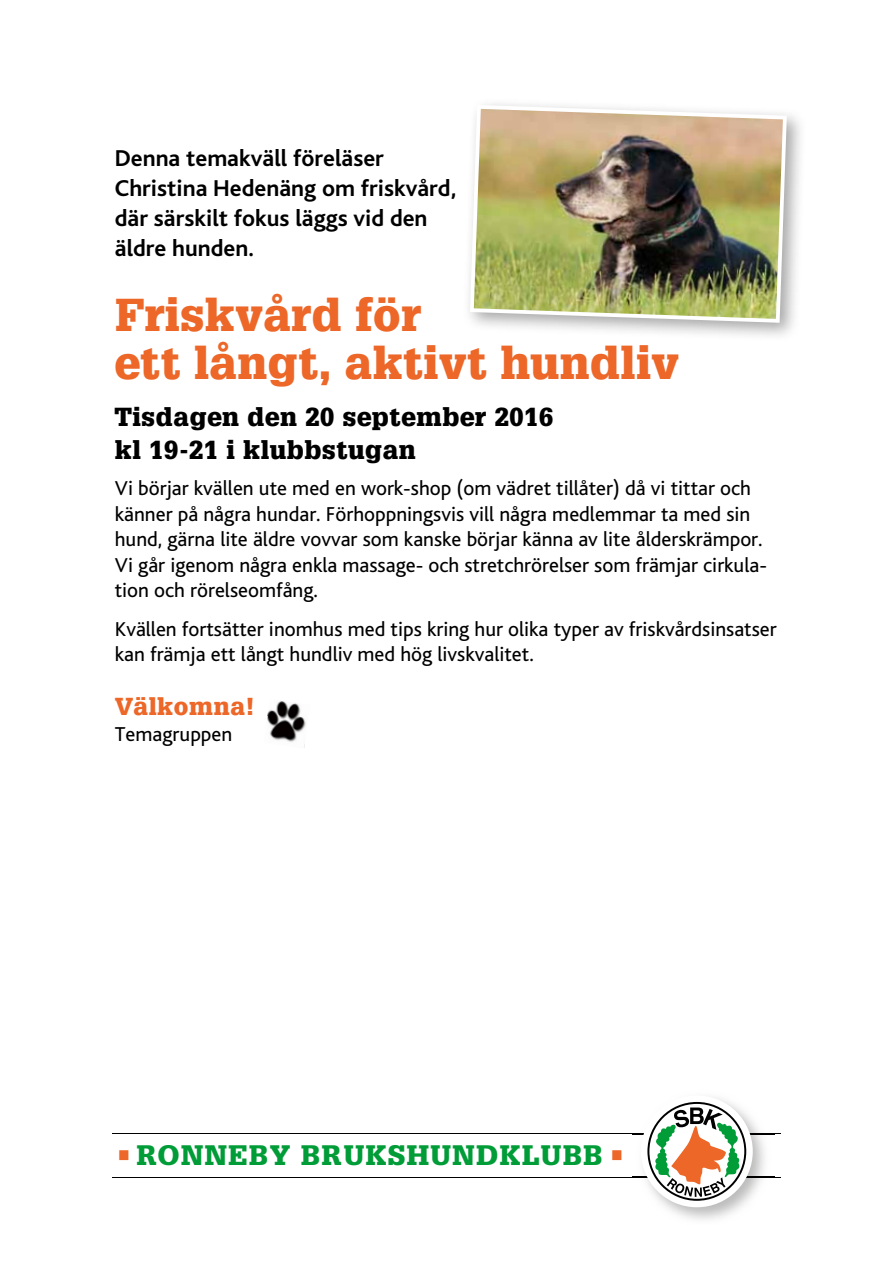
<style>
.page{position:relative;width:893px;height:1263px;background:#fff}
.page>*{position:absolute;margin:0;border:0;box-sizing:border-box;transform-origin:0 0}
.t1{font:900 45px/48px "Glypha LT Std";letter-spacing:.01em;color:#ec6728}
.t2{font:900 27.6px "Glypha LT Std";letter-spacing:.05em;color:#009c38;scale:1.04 1}
.t3{font:900 25.5px/33px "Glypha LT Std";letter-spacing:.025em;color:#000}
.t4{font:700 24px/30px "Bliss";color:#000}
.t5{font:900 24px "Glypha LT Std";letter-spacing:.025em;color:#ec6728}
.t6{font:21px/25.5px "Bliss";color:#000}
.s1{color:#ec6728}
</style>
<div class="page">
<div style="left:462px;top:97px;width:345px;height:245px;background:#000;opacity:.35"></div>
<img style="left:468px;top:103px;width:321px;height:222px">
<img style="left:267px;top:701px;width:39px;height:47px">
<hr style="left:112px;top:1177px;width:669px;height:1px;background:#000">
<hr style="left:112px;top:1133px;width:669px;height:1px;background:#000">
<img style="left:633px;top:1098px;width:141px;height:122px">
<img style="left:633px;top:1177px;width:141px;height:1px">
<img style="left:633px;top:1133px;width:141px;height:1px">
<div style="left:641px;top:1095px;width:112px;height:112px;background:#fff;border-radius:50%"></div>
<svg style="left:647px;top:1102px;width:99px;height:99px"></svg>
<p class="t4" style="left:115px;top:143px;width:343px">Denna temakväll föreläser<br>Christina Hedenäng om friskvård, där särskilt fokus läggs vid den äldre hunden.</p>
<h1 class="t1" style="left:115px;top:291px;width:566px">Friskvård för<br>ett långt, aktivt hundliv</h1>
<p class="t3" style="left:115px;top:401px;width:440px">Tisdagen den 20 september 2016 kl 19-21 i klubbstugan</p>
<p class="t6" style="left:115px;top:476px;width:654px">Vi börjar kvällen ute med en work-shop (om vädret tillåter) då vi tittar och känner på några hundar. Förhoppningsvis vill några medlemmar ta med sin hund, gärna lite äldre vovvar som kanske börjar känna av lite ålderskrämpor.<br>Vi går igenom några enkla massage- och stretchrörelser som främjar cirkula&shy;tion och rörelseomfång.</p>
<p class="t6" style="left:115px;top:617px;width:663px">Kvällen fortsätter inomhus med tips kring hur olika typer av friskvårdsinsatser kan främja ett långt hundliv med hög livskvalitet.</p>
<p class="t5" style="left:115px;top:692px;width:142px">Välkomna!</p>
<p class="t6" style="left:115px;top:721px;width:119px">Temagruppen</p>
<h2 class="t2" style="left:117px;top:1139px;width:489px"><span class="s1">•</span> RONNEBY BRUKSHUNDKLUBB <span class="s1">•</span></h2>
</div>
